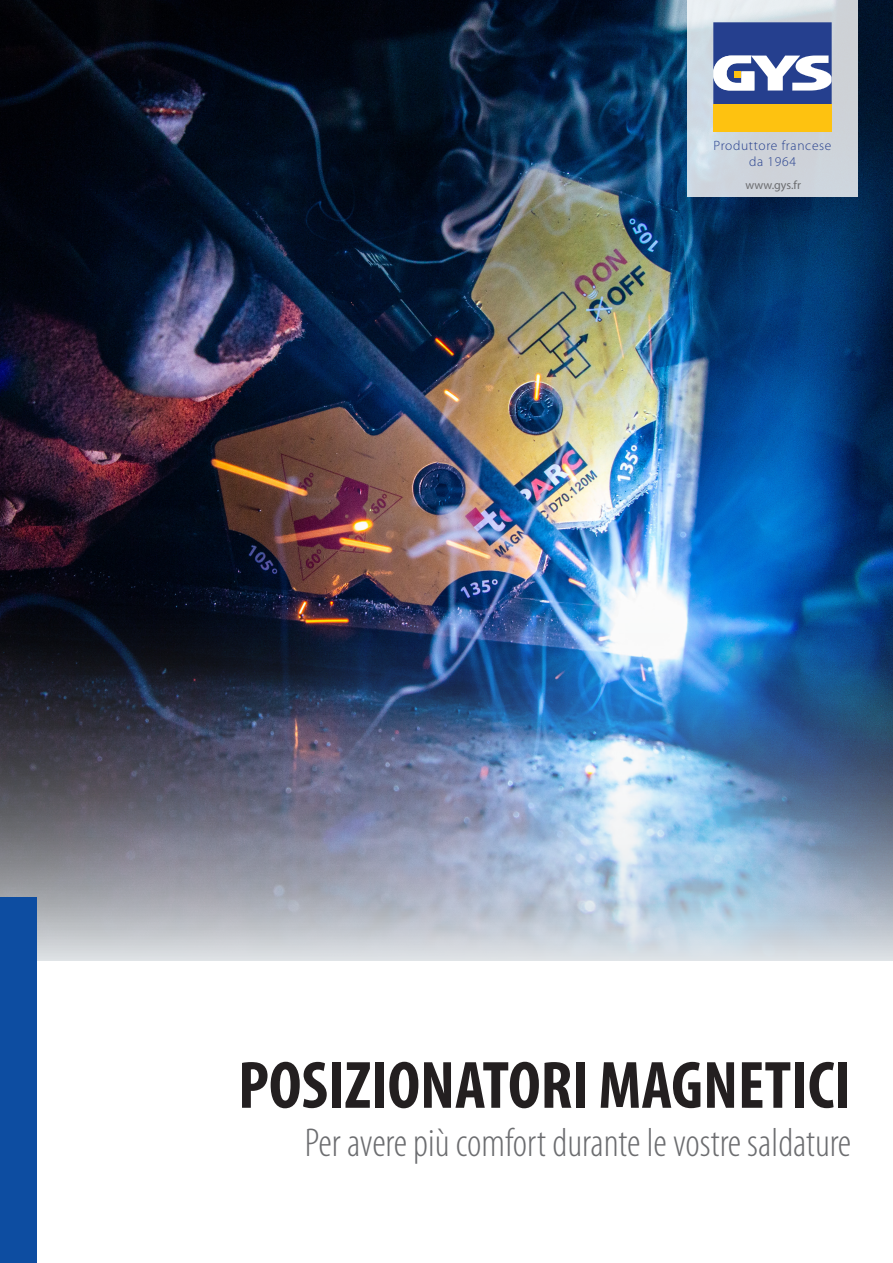
<style>
.page{position:relative;width:893px;height:1263px;background:#fff}
.page>*{position:absolute;margin:0;border:0;box-sizing:border-box;transform-origin:0 0}
.TXT-titre{font:700 condensed 67.5px "Myriad Pro";color:#231f20}
.TXT-titre-2{font:300 condensed 40.5px "Myriad Pro";color:#6c6d70}
.t1{font:300 13.5px "Myriad Pro";letter-spacing:.05em;color:#253f8e}
.t2{font:12px "Myriad Pro";color:#6c6d70}
</style>
<div class="page">
<img style="left:0;top:0;width:893px;height:572px">
<img style="left:0;top:572px;width:893px;height:389px">
<svg style="left:687px;top:0;width:171px;height:197px;background:#d1d8df"></svg>
<div style="left:713px;top:104px;width:119px;height:28px;background:#fec210"></div>
<svg style="left:713px;top:22px;width:119px;height:82px"></svg>
<div style="left:0;top:898px;width:37px;height:365px;background:#0d4da1"></div>
<p class="t1" style="left:713px;top:137px;width:119px">Produttore francese</p>
<p class="t1" style="left:749px;top:153px;width:48px">da 1964</p>
<p class="t2" style="left:745px;top:177px;width:57px">www.gys.fr</p>
<p class="TXT-titre" style="left:238px;top:1043px;width:615px">POSIZIONATORI MAGNETICI</p>
<p class="TXT-titre-2" style="left:305px;top:1119px;width:548px">Per avere più comfort durante le vostre saldature</p>
</div>
